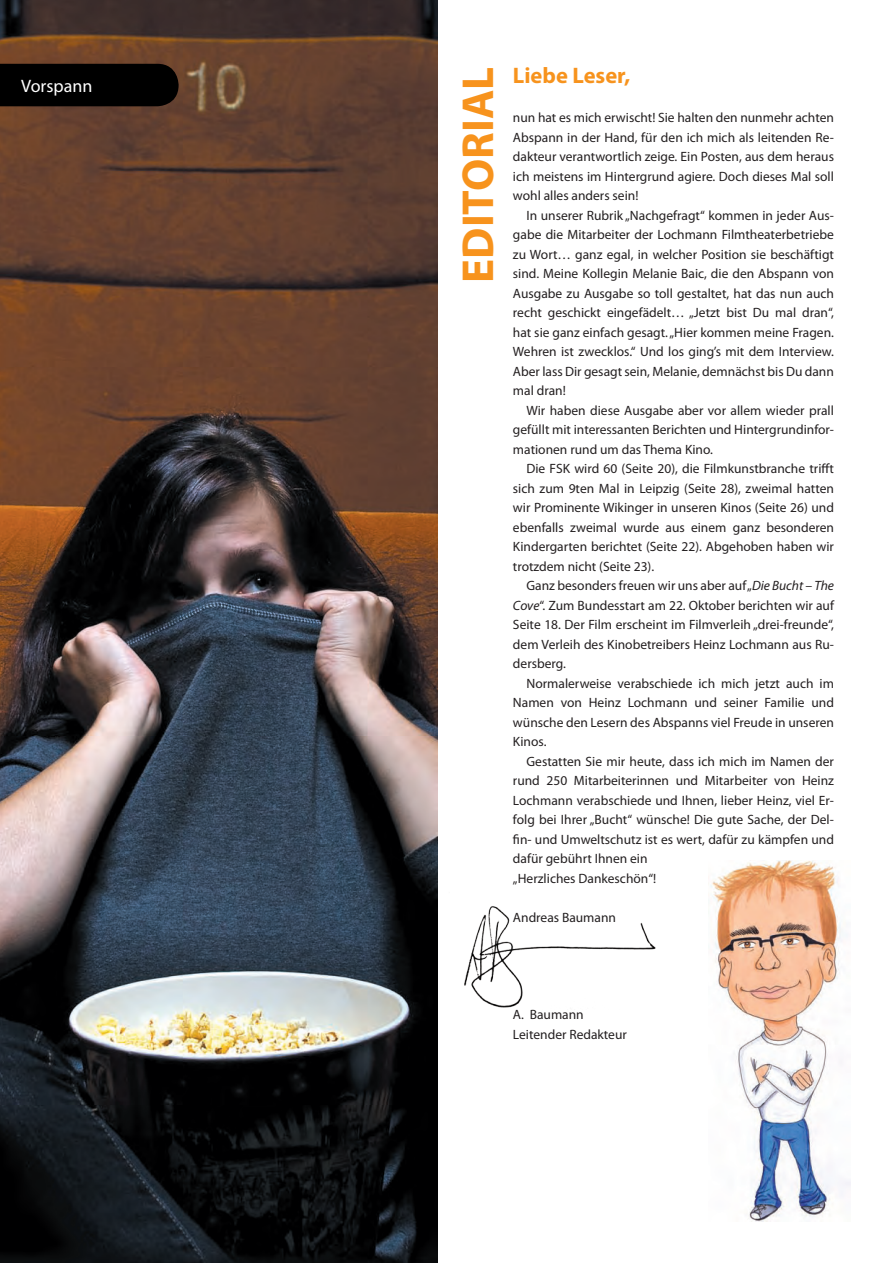
<style>
.page{position:relative;width:893px;height:1263px;background:#fff}
.page>*{position:absolute;margin:0;border:0;box-sizing:border-box;transform-origin:0 0}
.t1{font:700 45px "Myriad Pro";color:#f7931d}
.t2{font:700 22.5px "Myriad Pro";color:#f7931d}
.t3{font:18px "Myriad Pro";color:#fff}
.t4{font:13.5px/19.5px "Myriad Pro";color:#231f20;text-align:justify}
.s1{font-style:italic}
</style>
<div class="page">
<img style="left:0;top:0;width:438px;height:1263px">
<div style="left:0;top:64px;width:179px;height:42px;background:#000"></div>
<img style="left:708px;top:860px;width:142px;height:362px">
<img style="left:464px;top:906px;width:192px;height:102px">
<h3 class="t3" style="left:21px;top:75px;width:73px">Vorspann</h3>
<h3 class="t3" style="left:64px;top:76px;width:50px">Rubrik</h3>
<h1 class="t1" style="left:448px;top:283px;width:217px;rotate:-90deg">EDITORIAL</h1>
<h2 class="t2" style="left:513px;top:61px;width:119px">Liebe Leser,</h2>
<p class="t4" style="left:513px;top:108px;width:323px">nun hat es mich erwischt! Sie halten den nunmehr achten Abspann in der Hand, für den ich mich als leitenden Re&shy;dakteur verantwortlich zeige. Ein Posten, aus dem heraus ich meistens im Hintergrund agiere. Doch dieses Mal soll wohl alles anders sein!</p>
<p class="t4" style="left:513px;top:205px;width:323px;text-indent:14px">In unserer Rubrik „Nachgefragt“ kommen in jeder Aus&shy;gabe die Mitarbeiter der Lochmann Filmtheaterbetriebe zu Wort… ganz egal, in welcher Position sie beschäftigt sind. Meine Kollegin Melanie Baic, die den Abspann von Ausgabe zu Ausgabe so toll gestaltet, hat das nun auch recht geschickt eingefädelt… „Jetzt bist Du mal dran“, hat sie ganz einfach gesagt. „Hier kommen meine Fragen.<br>Wehren ist zwecklos.“ Und los ging’s mit dem Interview.<br>Aber lass Dir gesagt sein, Melanie, demnächst bis Du dann mal dran!</p>
<p class="t4" style="left:513px;top:400px;width:323px;text-indent:14px">Wir haben diese Ausgabe aber vor allem wieder prall gefüllt mit interessanten Berichten und Hintergrundinfor&shy;mationen rund um das Thema Kino.</p>
<p class="t4" style="left:513px;top:459px;width:323px;text-indent:14px">Die FSK wird 60 (Seite 20), die Filmkunstbranche trifft sich zum 9ten Mal in Leipzig (Seite 28), zweimal hatten wir Prominente Wikinger in unseren Kinos (Seite 26) und ebenfalls zweimal wurde aus einem ganz besonderen Kindergarten berichtet (Seite 22). Abgehoben haben wir trotzdem nicht (Seite 23).</p>
<p class="t4" style="left:513px;top:576px;width:323px;text-indent:14px">Ganz besonders freuen wir uns aber auf „<span class="s1">Die Bucht – The Cove</span>“. Zum Bundesstart am 22. Oktober berichten wir auf Seite 18. Der Film erscheint im Filmverleih „drei-freunde“, dem Verleih des Kinobetreibers Heinz Lochmann aus Ru&shy;dersberg.</p>
<p class="t4" style="left:513px;top:673px;width:323px;text-indent:14px">Normalerweise verabschiede ich mich jetzt auch im Namen von Heinz Lochmann und seiner Familie und wünsche den Lesern des Abspanns viel Freude in unseren Kinos.</p>
<p class="t4" style="left:513px;top:751px;width:323px;text-align:left;text-indent:14px">Gestatten Sie mir heute, dass ich mich im Namen der rund 250 Mitarbeiterinnen und Mitarbeiter von Heinz Lochmann verabschiede und Ihnen, lieber Heinz, viel Er&shy;folg bei Ihrer „Bucht“ wünsche! Die gute Sache, der Del&shy;fin- und Umweltschutz ist es wert, dafür zu kämpfen und dafür gebührt Ihnen ein<br>„Herzliches Dankeschön“!</p>
<p class="t4" style="left:513px;top:907px;width:105px">Andreas Baumann</p>
<p class="t4" style="left:513px;top:1005px;width:115px">A. Baumann<br>Leitender Redakteur</p>
</div>
